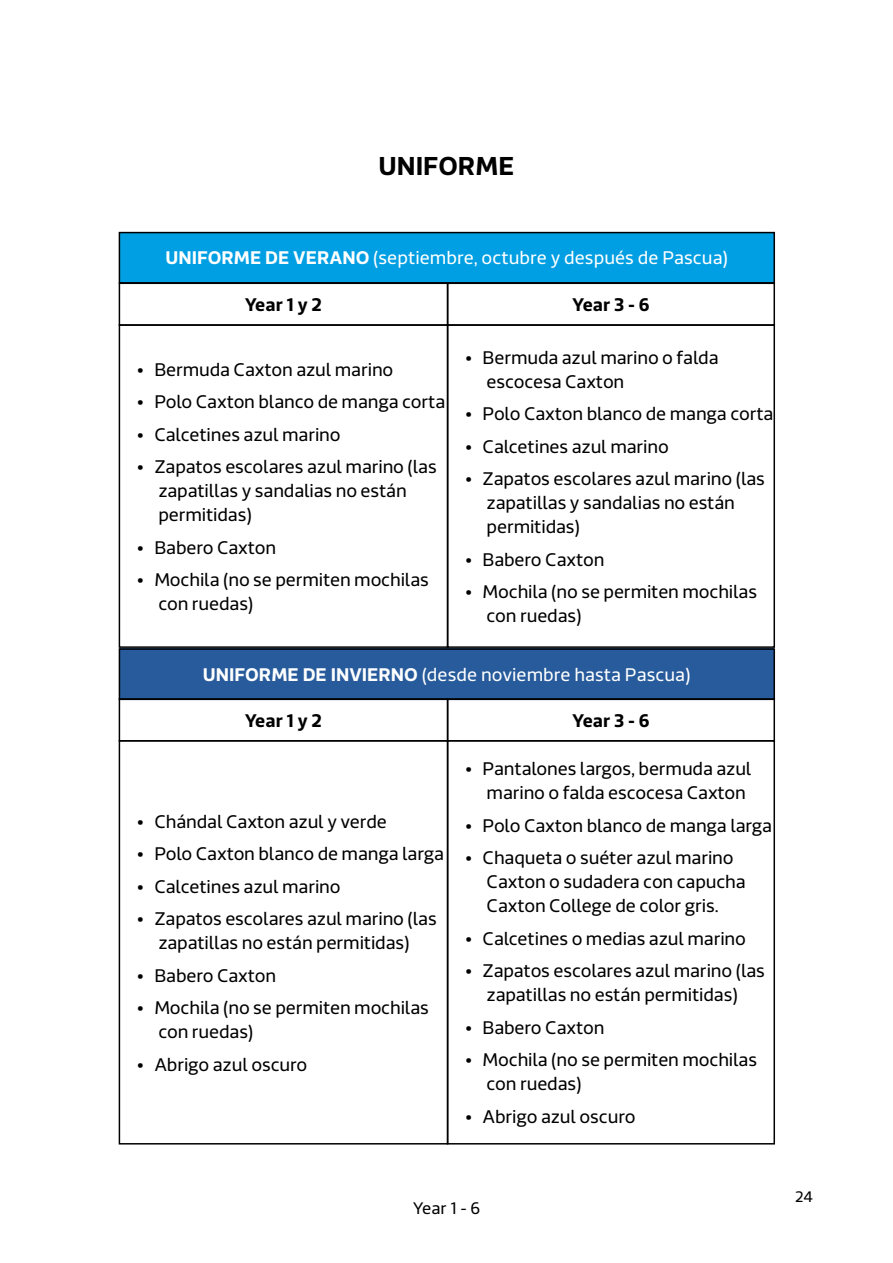
<style>
.page{position:relative;width:893px;height:1263px;background:#fff}
.page>*{position:absolute;margin:0;border:0;box-sizing:border-box;transform-origin:0 0}
.t1{font:700 25.5px "Riona Sans";color:#000}
.t2{font:18px/24px "Riona Sans";letter-spacing:-.01em;color:#000}
.t3{font:18px "Riona Sans";color:#fff}
.t4{font:700 18px "Riona Sans";color:#000}
.t5{font:16.5px "Riona Sans";color:#000}
.t6{font:15px "Riona Sans";color:#000}
.s1{font-weight:700}
</style>
<div class="page">
<div style="left:119px;top:233px;width:654px;height:51px;background:#009fe3"></div>
<div style="left:119px;top:648px;width:654px;height:50px;background:#275b9b"></div>
<div style="left:119px;top:232px;width:656px;height:52px;border:2px solid #000"></div>
<div style="left:119px;top:648px;width:656px;height:52px;border:2px solid #000"></div>
<div style="left:119px;top:698px;width:329px;height:43px;border:2px solid #000"></div>
<div style="left:119px;top:283px;width:329px;height:43px;border:2px solid #000"></div>
<div style="left:119px;top:740px;width:329px;height:404px;border:2px solid #000"></div>
<div style="left:119px;top:324px;width:329px;height:324px;border:2px solid #000"></div>
<div style="left:447px;top:698px;width:328px;height:43px;border:2px solid #000"></div>
<div style="left:447px;top:283px;width:328px;height:43px;border:2px solid #000"></div>
<div style="left:447px;top:740px;width:328px;height:404px;border:2px solid #000"></div>
<div style="left:447px;top:324px;width:328px;height:324px;border:2px solid #000"></div>
<h1 class="t1" style="left:378px;top:149px;width:137px">UNIFORME</h1>
<p class="t3" style="left:166px;top:247px;width:564px"><span class="s1">UNIFORME DE VERANO</span> (septiembre, octubre y después de Pascua)</p>
<p class="t4" style="left:245px;top:293px;width:79px">Year 1 y 2</p>
<p class="t2" style="left:137px;top:358px;width:258px">• Bermuda Caxton azul marino</p>
<p class="t2" style="left:137px;top:390px;width:310px">• Polo Caxton blanco de manga corta</p>
<p class="t2" style="left:137px;top:423px;width:205px">• Calcetines azul marino</p>
<p class="t2" style="left:158px;top:455px;width:280px;text-indent:-21px">• Zapatos escolares azul marino (las zapatillas y sandalias no están permitidas)</p>
<p class="t2" style="left:137px;top:536px;width:141px">• Babero Caxton</p>
<p class="t2" style="left:158px;top:568px;width:272px;text-indent:-21px">• Mochila (no se permiten mochilas con ruedas)</p>
<p class="t4" style="left:572px;top:293px;width:79px">Year 3 - 6</p>
<p class="t2" style="left:487px;top:346px;width:234px;text-indent:-21px">• Bermuda azul marino o falda escocesa Caxton</p>
<p class="t2" style="left:465px;top:402px;width:310px">• Polo Caxton blanco de manga corta</p>
<p class="t2" style="left:465px;top:435px;width:205px">• Calcetines azul marino</p>
<p class="t2" style="left:487px;top:467px;width:280px;text-indent:-21px">• Zapatos escolares azul marino (las zapatillas y sandalias no están permitidas)</p>
<p class="t2" style="left:465px;top:548px;width:141px">• Babero Caxton</p>
<p class="t2" style="left:487px;top:580px;width:272px;text-indent:-21px">• Mochila (no se permiten mochilas con ruedas)</p>
<p class="t3" style="left:203px;top:664px;width:489px"><span class="s1">UNIFORME DE INVIERNO</span> (desde noviembre hasta Pascua)</p>
<p class="t4" style="left:245px;top:709px;width:79px">Year 1 y 2</p>
<p class="t4" style="left:572px;top:709px;width:79px">Year 3 - 6</p>
<p class="t2" style="left:137px;top:809px;width:251px">• Chándal Caxton azul y verde</p>
<p class="t2" style="left:137px;top:842px;width:308px">• Polo Caxton blanco de manga larga</p>
<p class="t2" style="left:137px;top:874px;width:205px">• Calcetines azul marino</p>
<p class="t2" style="left:137px;top:907px;width:301px;text-align:center">• Zapatos escolares azul marino (las zapatillas no están permitidas)</p>
<p class="t2" style="left:137px;top:964px;width:141px">• Babero Caxton</p>
<p class="t2" style="left:158px;top:996px;width:272px;text-indent:-21px">• Mochila (no se permiten mochilas con ruedas)</p>
<p class="t2" style="left:137px;top:1053px;width:172px">• Abrigo azul oscuro</p>
<p class="t2" style="left:487px;top:757px;width:266px;text-indent:-21px">• Pantalones largos, bermuda azul marino o falda escocesa Caxton</p>
<p class="t2" style="left:465px;top:814px;width:308px">• Polo Caxton blanco de manga larga</p>
<p class="t2" style="left:487px;top:846px;width:261px;text-indent:-21px">• Chaqueta o suéter azul marino<br>Caxton o sudadera con capucha<br>Caxton College de color gris.</p>
<p class="t2" style="left:465px;top:927px;width:282px">• Calcetines o medias azul marino</p>
<p class="t2" style="left:465px;top:959px;width:301px;text-align:center">• Zapatos escolares azul marino (las zapatillas no están permitidas)</p>
<p class="t2" style="left:465px;top:1016px;width:141px">• Babero Caxton</p>
<p class="t2" style="left:487px;top:1048px;width:272px;text-indent:-21px">• Mochila (no se permiten mochilas con ruedas)</p>
<p class="t2" style="left:465px;top:1105px;width:172px">• Abrigo azul oscuro</p>
<p class="t5" style="left:413px;top:1198px;width:69px">Year 1 - 6</p>
<p class="t6" style="left:795px;top:1187px;width:19px">24</p>
</div>
